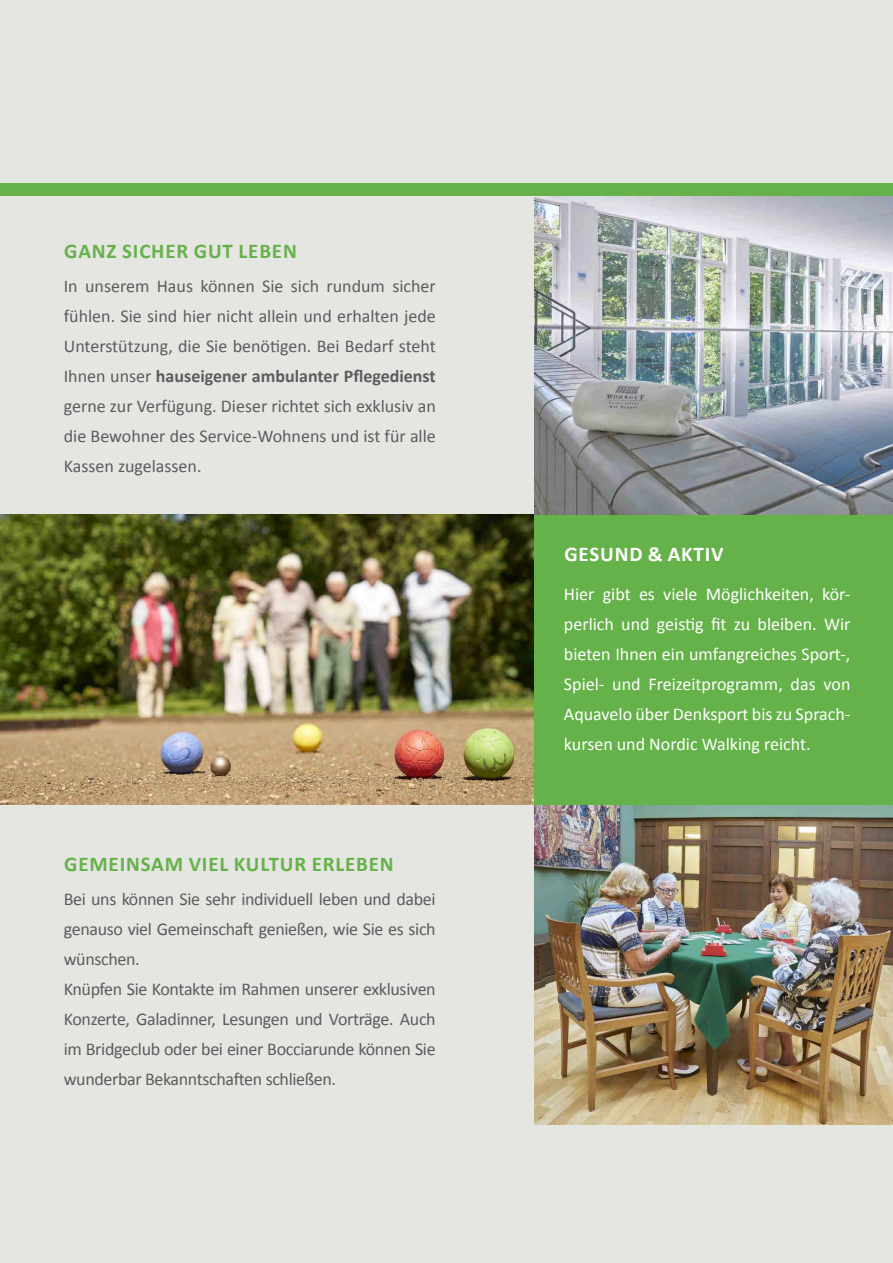
<style>
.page{position:relative;width:893px;height:1263px;background:#e5e5e1}
.page>*{position:absolute;margin:0;border:0;box-sizing:border-box;transform-origin:0 0}
.t1{font:700 21px "Calibri";letter-spacing:.04em;color:#66b24a}
.t2{font:700 21px "Calibri";letter-spacing:.04em;color:#fff}
.t3{font:18px/30px "Calibri";letter-spacing:-.02em;color:#5b5c5e;text-align:justify}
.t4{font:18px/30px "Calibri";color:#fff;text-align:justify}
.s1{font-weight:700}
</style>
<div class="page">
<img style="left:1px;top:515px;width:533px;height:289px">
<img style="left:0;top:195px;width:1px;height:609px">
<img style="left:534px;top:196px;width:359px;height:319px">
<img style="left:534px;top:804px;width:359px;height:320px">
<div style="left:0;top:183px;width:893px;height:13px;background:#66b24a"></div>
<div style="left:534px;top:515px;width:359px;height:289px;background:#66b24a"></div>
<p class="t1" style="left:64px;top:241px;width:234px">GANZ SICHER GUT LEBEN</p>
<p class="t3" style="left:64px;top:272px;width:374px">In unserem Haus können Sie sich rundum sicher fühlen. Sie sind hier nicht allein und erhalten jede Unterstützung, die Sie benötigen. Bei Bedarf steht Ihnen unser <span class="s1">hauseigener ambulanter Pflegedienst </span>gerne zur Verfügung. Dieser richtet sich exklusiv an die Bewohner des Service-Wohnens und ist für alle Kassen zugelassen.</p>
<p class="t1" style="left:64px;top:853px;width:331px">GEMEINSAM VIEL KULTUR ERLEBEN</p>
<p class="t3" style="left:64px;top:884px;width:373px;text-align:left">Bei uns können Sie sehr individuell leben und dabei genauso viel Gemeinschaft genießen, wie Sie es sich wünschen.<br>Knüpfen Sie Kontakte im Rahmen unserer exklusiven Konzerte, Galadinner, Lesungen und Vorträge. Auch im Bridgeclub oder bei einer Bocciarunde können Sie wunderbar Bekanntschaften schließen.</p>
<p class="t2" style="left:564px;top:544px;width:161px">GESUND &amp; AKTIV</p>
<p class="t4" style="left:564px;top:579px;width:288px">Hier gibt es viele Möglichkeiten, kör&shy;perlich und geistig fit zu bleiben. Wir bieten Ihnen ein umfangreiches Sport-, Spiel- und Freizeitprogramm, das von Aquavelo über Denksport bis zu Sprach&shy;kursen und Nordic Walking reicht.</p>
</div>
